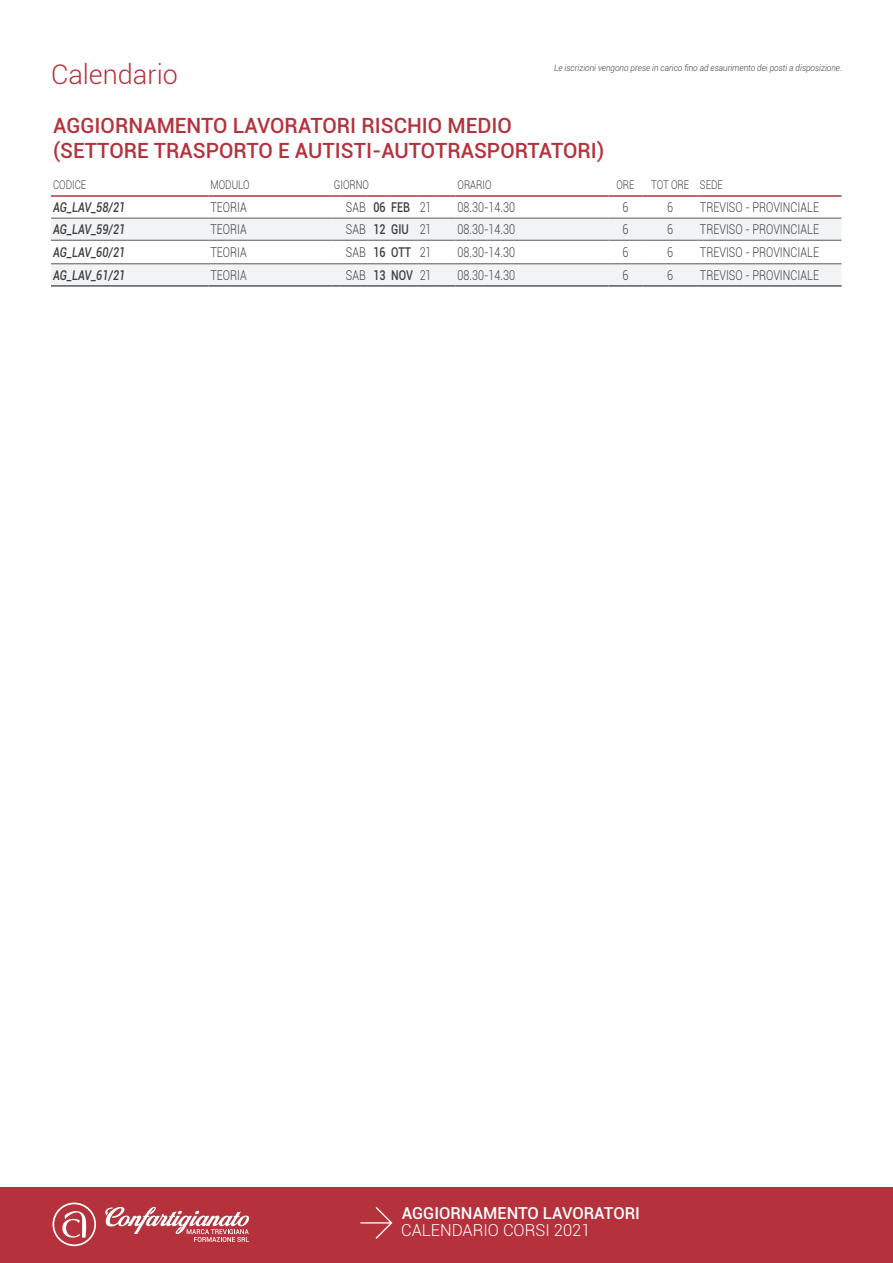
<style>
.page{position:relative;width:893px;height:1263px;background:#fff}
.page>*{position:absolute;margin:0;border:0;box-sizing:border-box;transform-origin:0 0}
.t1{font:300 27px "Roboto";color:#b5323c}
.t2{font:500 21px "Roboto";color:#b5323c}
.t3{font:500 16.5px "Roboto";color:#fff}
.t4{font:300 16.5px "Roboto";color:#fff}
.t5{font:300 13.5px "Roboto";color:#3e3e3f;scale:.8 1}
.t6{font:italic 500 13.5px "Roboto";color:#3e3e3f;scale:.8 1}
.t7{font:500 13.5px "Roboto";color:#3e3e3f;scale:.8 1}
.t8{font:300 12px "Roboto";color:#3e3e3f;scale:.8 1}
.t9{font:italic 300 9px "Roboto";color:#3e3e3f;scale:.9 1}
</style>
<div class="page">
<div style="left:0;top:1187px;width:893px;height:76px;background:#b5323c"></div>
<svg style="left:360px;top:1207px;width:32px;height:32px"></svg>
<svg style="left:52px;top:1202px;width:44px;height:44px"></svg>
<svg style="left:105px;top:1207px;width:144px;height:35px"></svg>
<svg style="left:51px;top:219px;width:790px;height:66px;fill:#f2f3f4"></svg>
<hr style="left:51px;top:285px;width:157px;height:2px;background:#57585a">
<hr style="left:208px;top:285px;width:124px;height:2px;background:#57585a">
<svg style="left:332px;top:285px;width:8px;height:2px"></svg>
<hr style="left:340px;top:285px;width:28px;height:2px;background:#57585a">
<hr style="left:368px;top:285px;width:21px;height:2px;background:#57585a">
<hr style="left:389px;top:285px;width:28px;height:2px;background:#57585a">
<svg style="left:417px;top:285px;width:17px;height:2px"></svg>
<hr style="left:434px;top:285px;width:21px;height:2px;background:#57585a">
<hr style="left:455px;top:285px;width:153px;height:2px;background:#57585a">
<hr style="left:608px;top:285px;width:34px;height:2px;background:#57585a">
<hr style="left:642px;top:285px;width:56px;height:2px;background:#57585a">
<hr style="left:698px;top:285px;width:143px;height:2px;background:#57585a">
<hr style="left:51px;top:218px;width:157px;height:1px;background:#57585a">
<hr style="left:51px;top:240px;width:157px;height:1px;background:#57585a">
<hr style="left:51px;top:263px;width:157px;height:1px;background:#57585a">
<hr style="left:51px;top:195px;width:157px;height:2px;background:#b5323c">
<svg style="left:332px;top:240px;width:123px;height:1px"></svg>
<hr style="left:455px;top:240px;width:153px;height:1px;background:#57585a">
<hr style="left:608px;top:240px;width:34px;height:1px;background:#57585a">
<hr style="left:642px;top:240px;width:56px;height:1px;background:#57585a">
<hr style="left:698px;top:240px;width:143px;height:1px;background:#57585a">
<hr style="left:455px;top:263px;width:153px;height:1px;background:#57585a">
<hr style="left:642px;top:263px;width:56px;height:1px;background:#57585a">
<hr style="left:698px;top:263px;width:143px;height:1px;background:#57585a">
<svg style="left:332px;top:263px;width:123px;height:1px"></svg>
<hr style="left:208px;top:195px;width:124px;height:2px;background:#b5323c">
<svg style="left:332px;top:195px;width:8px;height:2px"></svg>
<hr style="left:340px;top:195px;width:28px;height:2px;background:#b5323c">
<hr style="left:368px;top:195px;width:21px;height:2px;background:#b5323c">
<hr style="left:389px;top:195px;width:28px;height:2px;background:#b5323c">
<svg style="left:417px;top:195px;width:17px;height:2px"></svg>
<hr style="left:434px;top:195px;width:21px;height:2px;background:#b5323c">
<hr style="left:455px;top:195px;width:153px;height:2px;background:#b5323c">
<hr style="left:608px;top:195px;width:34px;height:2px;background:#b5323c">
<hr style="left:642px;top:195px;width:56px;height:2px;background:#b5323c">
<hr style="left:698px;top:195px;width:143px;height:2px;background:#b5323c">
<hr style="left:642px;top:218px;width:56px;height:1px;background:#57585a">
<hr style="left:698px;top:218px;width:143px;height:1px;background:#57585a">
<hr style="left:208px;top:218px;width:124px;height:1px;background:#57585a">
<svg style="left:332px;top:218px;width:123px;height:1px"></svg>
<hr style="left:455px;top:218px;width:153px;height:1px;background:#57585a">
<hr style="left:608px;top:218px;width:34px;height:1px;background:#57585a">
<hr style="left:608px;top:263px;width:34px;height:1px;background:#57585a">
<hr style="left:208px;top:263px;width:124px;height:1px;background:#57585a">
<hr style="left:208px;top:240px;width:124px;height:1px;background:#57585a">
<p class="t1" style="left:51px;top:56px;width:128px">Calendario</p>
<p class="t2" style="left:53px;top:111px;width:460px">AGGIORNAMENTO LAVORATORI RISCHIO MEDIO</p>
<p class="t2" style="left:53px;top:136px;width:553px">(SETTORE TRASPORTO E AUTISTI-AUTOTRASPORTATORI)</p>
<p class="t8" style="left:53px;top:177px;width:43px">CODICE</p>
<p class="t8" style="left:210px;top:177px;width:50px">MODULO</p>
<p class="t8" style="left:334px;top:177px;width:45px">GIORNO</p>
<p class="t8" style="left:458px;top:177px;width:44px">ORARIO</p>
<p class="t8" style="left:616px;top:177px;width:24px">ORE</p>
<p class="t8" style="left:651px;top:177px;width:49px">TOT ORE</p>
<p class="t8" style="left:700px;top:177px;width:30px">SEDE</p>
<p class="t6" style="left:53px;top:198px;width:92px">AG_LAV_58/21</p>
<p class="t5" style="left:210px;top:198px;width:47px">TEORIA</p>
<p class="t5" style="left:346px;top:198px;width:26px">SAB</p>
<p class="t7" style="left:373px;top:198px;width:47px">06 FEB</p>
<p class="t5" style="left:420px;top:198px;width:16px">21</p>
<p class="t5" style="left:458px;top:198px;width:73px">08.30-14.30</p>
<p class="t5" style="left:622px;top:198px;width:9px">6</p>
<p class="t5" style="left:667px;top:198px;width:9px">6</p>
<p class="t5" style="left:700px;top:198px;width:150px">TREVISO - PROVINCIALE</p>
<p class="t6" style="left:53px;top:220px;width:92px">AG_LAV_59/21</p>
<p class="t5" style="left:210px;top:220px;width:47px">TEORIA</p>
<p class="t5" style="left:346px;top:220px;width:26px">SAB</p>
<p class="t7" style="left:373px;top:220px;width:46px">12 GIU</p>
<p class="t5" style="left:420px;top:220px;width:16px">21</p>
<p class="t5" style="left:458px;top:220px;width:73px">08.30-14.30</p>
<p class="t5" style="left:622px;top:220px;width:9px">6</p>
<p class="t5" style="left:667px;top:220px;width:9px">6</p>
<p class="t5" style="left:700px;top:220px;width:150px">TREVISO - PROVINCIALE</p>
<p class="t6" style="left:53px;top:243px;width:92px">AG_LAV_60/21</p>
<p class="t5" style="left:210px;top:243px;width:47px">TEORIA</p>
<p class="t5" style="left:346px;top:243px;width:26px">SAB</p>
<p class="t7" style="left:373px;top:243px;width:49px">16 OTT</p>
<p class="t5" style="left:420px;top:243px;width:16px">21</p>
<p class="t5" style="left:458px;top:243px;width:73px">08.30-14.30</p>
<p class="t5" style="left:622px;top:243px;width:9px">6</p>
<p class="t5" style="left:667px;top:243px;width:9px">6</p>
<p class="t5" style="left:700px;top:243px;width:150px">TREVISO - PROVINCIALE</p>
<p class="t6" style="left:53px;top:266px;width:92px">AG_LAV_61/21</p>
<p class="t5" style="left:210px;top:266px;width:47px">TEORIA</p>
<p class="t5" style="left:346px;top:266px;width:26px">SAB</p>
<p class="t7" style="left:373px;top:266px;width:51px">13 NOV</p>
<p class="t5" style="left:420px;top:266px;width:16px">21</p>
<p class="t5" style="left:458px;top:266px;width:73px">08.30-14.30</p>
<p class="t5" style="left:622px;top:266px;width:9px">6</p>
<p class="t5" style="left:667px;top:266px;width:9px">6</p>
<p class="t5" style="left:700px;top:266px;width:150px">TREVISO - PROVINCIALE</p>
<p class="t9" style="left:554px;top:61px;width:321px">Le iscrizioni vengono prese in carico fino ad esaurimento dei posti a disposizione.</p>
<p class="t3" style="left:402px;top:1201px;width:240px">AGGIORNAMENTO LAVORATORI</p>
<p class="t4" style="left:401px;top:1218px;width:191px">CALENDARIO CORSI 2021</p>
</div>
